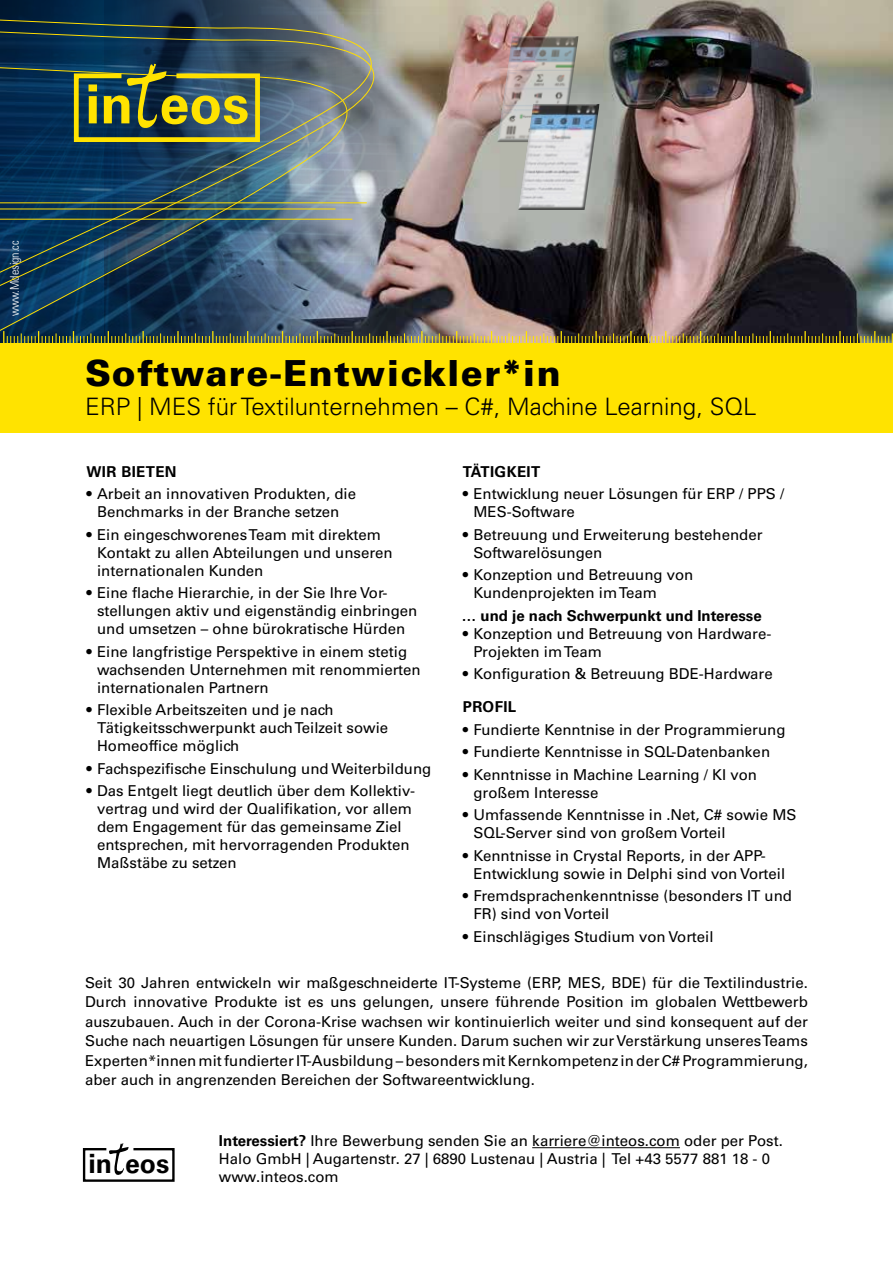
<style>
.page{position:relative;width:893px;height:1263px;background:#fff}
.page>*{position:absolute;margin:0;border:0;box-sizing:border-box;transform-origin:0 0}
.t1{font:700 53.85px "Univers LT Std";color:#ffe300}
.CopytextInternet{font:900 36px "Univers LT Std";letter-spacing:.04em;color:#000}
.t2{font:700 26.55px "Univers";color:#000}
.CopytextInternet-2{font:300 24px "Univers LT Std";color:#000}
.CopytextInternet-3{font:15px/18px "Univers LT Std";color:#000}
.CopytextInternet-4{font:700 15px "Univers LT Std";color:#000}
.CopytextInternet-5{font:700 15px "Univers LT Std";letter-spacing:.025em;color:#000}
.t3{font:300 condensed 12px "Univers LT Std";color:#fff}
.s1{font-family:"Handwrite Marker";font-weight:400;font-size:107.85px}
.s2{font-family:"Handwrite Marker";font-weight:400;font-size:53.1px}
.s3{font-weight:700}
</style>
<div class="page">
<img style="left:409px;top:0;width:484px;height:331px">
<img style="left:495px;top:36px;width:106px;height:179px">
<img style="left:0;top:0;width:409px;height:343px">
<img style="left:3px;top:331px;width:890px;height:12px">
<div style="left:0;top:343px;width:893px;height:89px;background:#ffe300"></div>
<svg style="left:0;top:298px;width:373px;height:36px;background:#28445e"></svg>
<img style="left:0;top:29px;width:403px;height:269px">
<img style="left:0;top:17px;width:400px;height:269px">
<hr style="left:0;top:203px;width:367px;height:1px;background:#fd0">
<hr style="left:0;top:219px;width:352px;height:1px;background:#fd0">
<hr style="left:0;top:209px;width:335px;height:1px;background:#fd0">
<svg style="left:82px;top:1148px;width:93px;height:34px"></svg>
<hr style="left:532px;top:1147px;width:148px;height:1px;background:#000">
<p class="t3" style="left:8px;top:316px;width:78px;rotate:-90deg">www.Mdesign.cc</p>
<p class="t1" style="left:85px;top:73px;width:165px">in<span class="s1">t</span>eos</p>
<p class="CopytextInternet" style="left:85px;top:350px;width:477px">Software-Entwickler*in</p>
<p class="CopytextInternet-2" style="left:85px;top:392px;width:673px">ERP | MES für Textilunternehmen – C#, Machine Learning, SQL</p>
<p class="CopytextInternet-5" style="left:87px;top:462px;width:92px">WIR BIETEN</p>
<p class="CopytextInternet-3" style="left:87px;top:485px;width:271px;text-align:center">• Arbeit an innovativen Produkten, die<br>Benchmarks in der Branche setzen</p>
<p class="CopytextInternet-3" style="left:97px;top:525px;width:297px;text-indent:-10px">• Ein eingeschworenes Team mit direktem<br>Kontakt zu allen Abteilungen und unseren internationalen Kunden</p>
<p class="CopytextInternet-3" style="left:97px;top:584px;width:322px;text-indent:-10px">• Eine flache Hierarchie, in der Sie Ihre Vor&shy;stellungen aktiv und eigenständig einbringen und umsetzen – ohne bürokratische Hürden</p>
<p class="CopytextInternet-3" style="left:97px;top:642px;width:325px;text-indent:-10px">• Eine langfristige Perspektive in einem stetig wachsenden Unternehmen mit renommierten internationalen Partnern</p>
<p class="CopytextInternet-3" style="left:97px;top:701px;width:293px;text-indent:-10px">• Flexible Arbeitszeiten und je nach<br>Tätigkeitsschwerpunkt auch Teilzeit sowie<br>Homeoffice möglich</p>
<p class="CopytextInternet-3" style="left:87px;top:759px;width:346px">• Fachspezifische Einschulung und Weiterbildung</p>
<p class="CopytextInternet-3" style="left:97px;top:782px;width:320px;text-indent:-10px">• Das Entgelt liegt deutlich über dem Kollektiv&shy;vertrag und wird der Qualifikation, vor allem dem Engagement für das gemeinsame Ziel entsprechen, mit hervorragenden Produkten Maßstäbe zu setzen</p>
<p class="CopytextInternet-5" style="left:463px;top:462px;width:79px">TÄTIGKEIT</p>
<p class="CopytextInternet-3" style="left:473px;top:485px;width:312px;text-indent:-10px">• Entwicklung neuer Lösungen für ERP / PPS /<br>MES-Software</p>
<p class="CopytextInternet-3" style="left:473px;top:525px;width:291px;text-indent:-10px">• Betreuung und Erweiterung bestehender<br>Softwarelösungen</p>
<p class="CopytextInternet-3" style="left:473px;top:566px;width:222px;text-indent:-10px">• Konzeption und Betreuung von<br>Kundenprojekten im Team</p>
<p class="CopytextInternet-4" style="left:461px;top:606px;width:302px">… und je nach Schwerpunkt und Interesse</p>
<p class="CopytextInternet-3" style="left:473px;top:624px;width:300px;text-indent:-10px">• Konzeption und Betreuung von Hardware-<br>Projekten im Team</p>
<p class="CopytextInternet-3" style="left:463px;top:665px;width:311px">• Konfiguration &amp; Betreuung BDE-Hardware</p>
<p class="CopytextInternet-4" style="left:463px;top:698px;width:55px">PROFIL</p>
<p class="CopytextInternet-3" style="left:463px;top:720px;width:324px">• Fundierte Kenntnise in der Programmierung</p>
<p class="CopytextInternet-3" style="left:463px;top:743px;width:309px">• Fundierte Kenntnisse in SQL-Datenbanken</p>
<p class="CopytextInternet-3" style="left:473px;top:765px;width:285px;text-indent:-10px">• Kenntnisse in Machine Learning / KI von großem Interesse</p>
<p class="CopytextInternet-3" style="left:473px;top:806px;width:325px;text-indent:-10px">• Umfassende Kenntnisse in .Net, C# sowie MS<br>SQL-Server sind von großem Vorteil</p>
<p class="CopytextInternet-3" style="left:473px;top:846px;width:313px;text-indent:-10px">• Kenntnisse in Crystal Reports, in der APP-<br>Entwicklung sowie in Delphi sind von Vorteil</p>
<p class="CopytextInternet-3" style="left:473px;top:887px;width:320px;text-indent:-10px">• Fremdsprachenkenntnisse (besonders IT und<br>FR) sind von Vorteil</p>
<p class="CopytextInternet-3" style="left:463px;top:927px;width:252px">• Einschlägiges Studium von Vorteil</p>
<p class="CopytextInternet-3" style="left:85px;top:973px;width:724px;line-height:19.5px;text-align:justify">Seit 30 Jahren entwickeln wir maßgeschneiderte IT-Systeme (ERP, MES, BDE) für die Textilindustrie.<br>Durch innovative Produkte ist es uns gelungen, unsere führende Position im globalen Wettbewerb auszubauen. Auch in der Corona-Krise wachsen wir kontinuierlich weiter und sind konsequent auf der Suche nach neuartigen Lösungen für unsere Kunden. Darum suchen wir zur Verstärkung unseres Teams Experten*innen mit fundierter IT-Ausbildung – besonders mit Kernkompetenz in der C# Programmierung, aber auch in angrenzenden Bereichen der Softwareentwicklung.</p>
<p class="t2" style="left:89px;top:1148px;width:82px">in<span class="s2">t</span>eos</p>
<p class="CopytextInternet-3" style="left:219px;top:1132px;width:565px"><span class="s3">Interessiert?</span> Ihre Bewerbung senden Sie an karriere@inteos.com oder per Post.</p>
<p class="CopytextInternet-3" style="left:219px;top:1150px;width:553px">Halo GmbH | Augartenstr. 27 | 6890 Lustenau | Austria | Tel +43 5577 881 18 - 0</p>
<p class="CopytextInternet-3" style="left:219px;top:1168px;width:121px">www.inteos.com</p>
</div>
